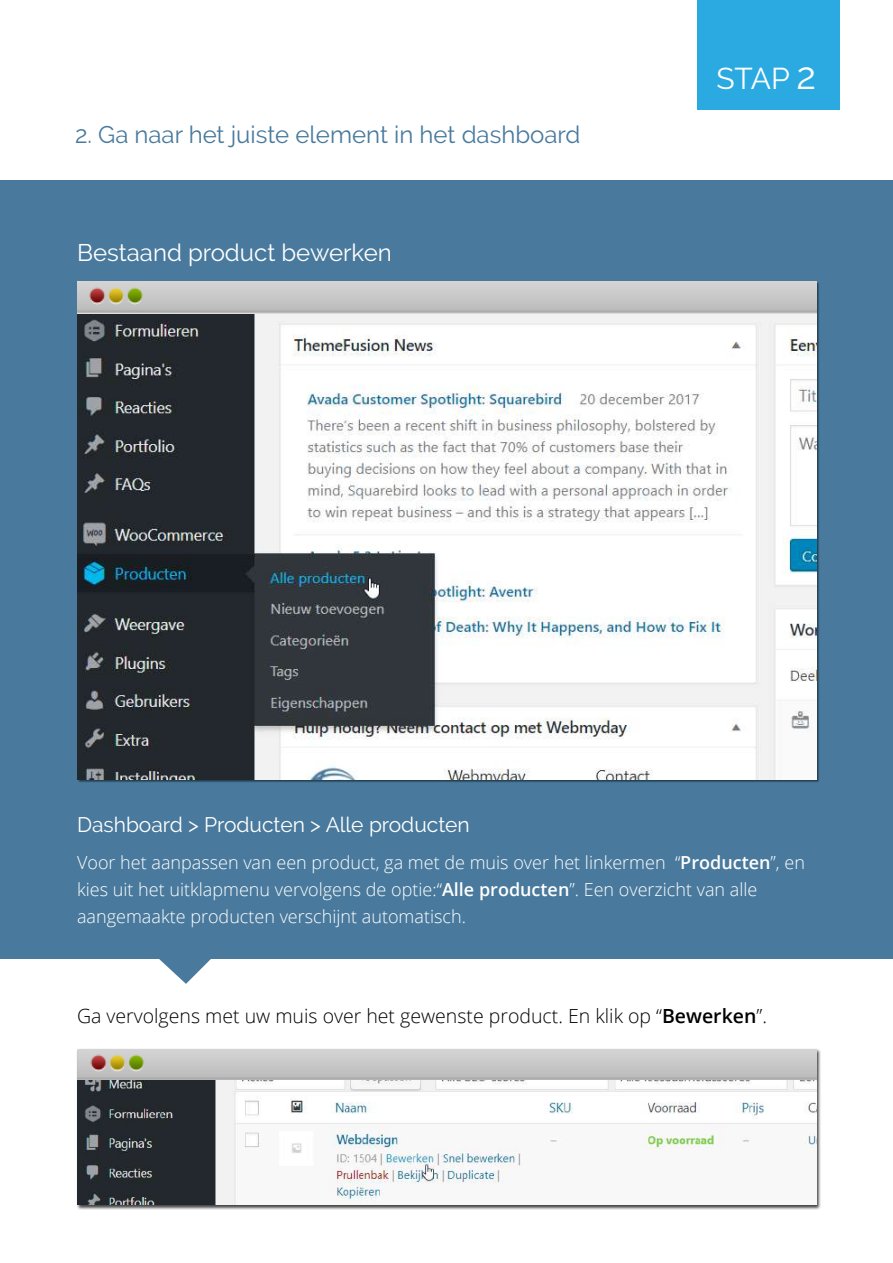
<style>
.page{position:relative;width:893px;height:1263px;background:#fff}
.page>*{position:absolute;margin:0;border:0;box-sizing:border-box;transform-origin:0 0}
.t1{font:30px "Raleway";color:#fff}
.t2{font:24px "Raleway";color:#497a9d}
.t3{font:24px "Raleway";color:#fff}
.t4{font:21px "Raleway";color:#fff}
.t5{font:300 19.5px "Open Sans";color:#000}
.t6{font:300 18px/27px "Open Sans";color:#fff}
.s1{font-size:37.5px}
.s2{font-weight:600}
</style>
<div class="page">
<div style="left:0;top:180px;width:893px;height:779px;background:#497a9d"></div>
<img style="left:77px;top:282px;width:739px;height:32px">
<img style="left:77px;top:314px;width:739px;height:465px">
<div style="left:76px;top:1048px;width:745px;height:162px;background:#000;opacity:.75"></div>
<img style="left:77px;top:1049px;width:739px;height:31px">
<img style="left:77px;top:1080px;width:739px;height:124px">
<div style="left:697px;top:0;width:142px;height:110px;background:#2baae1"></div>
<svg style="left:159px;top:959px;width:52px;height:25px"></svg>
<h2 class="t2" style="left:75px;top:120px;width:507px">2. Ga naar het juiste element in het dashboard</h2>
<h2 class="t3" style="left:77px;top:238px;width:316px">Bestaand product bewerken</h2>
<h1 class="t1" style="left:716px;top:61px;width:101px">STAP <span class="s1">2</span></h1>
<p class="t4" style="left:77px;top:812px;width:394px">Dashboard &gt; Producten &gt; Alle producten</p>
<p class="t6" style="left:77px;top:848px;width:729px">Voor het aanpassen van een product, ga met de muis over het linkermen “<span class="s2">Producten</span>”, en kies uit het uitklapmenu vervolgens de optie:“<span class="s2">Alle producten</span>”. Een overzicht van alle aangemaakte producten verschijnt automatisch.</p>
<p class="t5" style="left:77px;top:1002px;width:691px">Ga vervolgens met uw muis over het gewenste product. En klik op “<span class="s2">Bewerken</span>”.</p>
</div>
